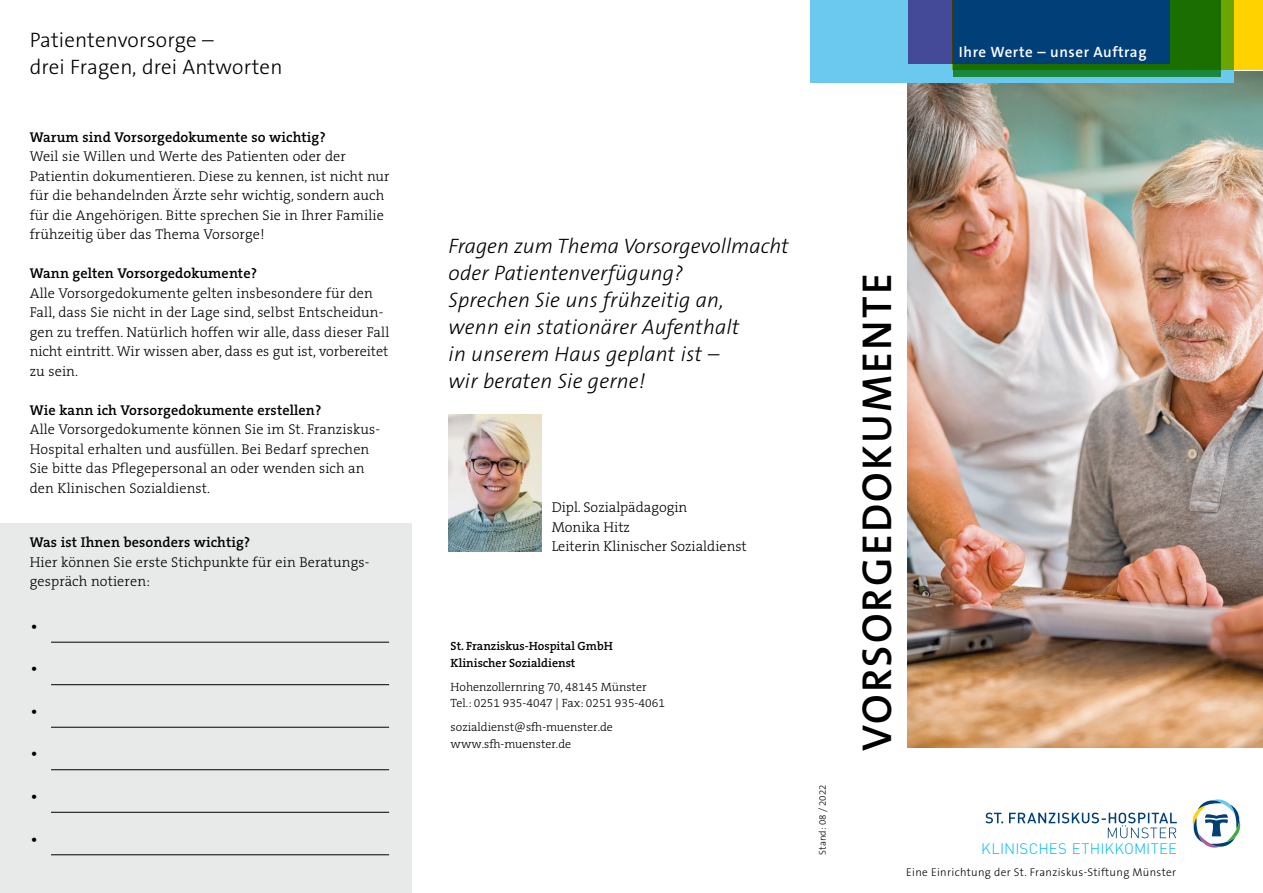
<style>
.page{position:relative;width:1263px;height:893px;background:#fff}
.page>*{position:absolute;margin:0;border:0;box-sizing:border-box;transform-origin:0 0}
.t1{font:600 42px "The Sans B W6";letter-spacing:.055em;color:#000}
.t2{font:italic 300 21px/27px "The Sans B W3";letter-spacing:.01em;color:#000}
.t3{font:300 21px/27px "The Sans B W3";letter-spacing:.01em;color:#000}
.t4{font:300 21px/42.5px "The Serif B W3";color:#000;text-align:justify}
.t5{font:600 15px "The Sans B W6";letter-spacing:.04em;color:#fff}
.t6{font:300 15px "DIN";letter-spacing:.01em;color:#00baec}
.t7{font:300 14.25px/19.5px "The Serif B W3";letter-spacing:.01em;color:#000}
.t8{font:600 14.25px "The Serif B W6";letter-spacing:.01em;color:#000}
.t9{font:300 12px/16.5px "The Serif B W3";color:#000}
.t10{font:600 12px/16.5px "The Serif B W6";color:#000}
.t11{font:300 11.25px "The Sans B W3";letter-spacing:.03em;color:#000}
.t12{font:300 9.75px "The Sans B W3";color:#000}
</style>
<div class="page">
<img style="left:907px;top:83px;width:356px;height:665px">
<div style="left:810px;top:0;width:423px;height:83px;background:#6bc9f0"></div>
<svg style="left:1220px;top:0;width:43px;height:70px;background:#ccc200"></svg>
<svg style="left:952px;top:0;width:268px;height:77px;background:#1a7511"></svg>
<div style="left:908px;top:0;width:207px;height:64px;background:#444a97"></div>
<div style="left:952px;top:0;width:217px;height:64px;background:#003f77"></div>
<div style="left:0;top:524px;width:412px;height:369px;background:#e8e9e9"></div>
<hr style="left:51px;top:642px;width:338px;height:1px;background:#000">
<hr style="left:51px;top:684px;width:338px;height:1px;background:#000">
<hr style="left:51px;top:727px;width:338px;height:1px;background:#000">
<hr style="left:51px;top:769px;width:338px;height:1px;background:#000">
<hr style="left:51px;top:812px;width:338px;height:1px;background:#000">
<hr style="left:51px;top:854px;width:338px;height:1px;background:#000">
<img style="left:449px;top:414px;width:93px;height:137px">
<svg style="left:985px;top:813px;width:192px;height:25px"></svg>
<svg style="left:1192px;top:799px;width:49px;height:49px"></svg>
<h2 class="t3" style="left:30px;top:27px;width:254px">Patientenvorsorge –<br>drei Fragen, drei Antworten</h2>
<p class="t8" style="left:30px;top:128px;width:297px">Warum sind Vorsorgedokumente so wichtig?</p>
<p class="t7" style="left:30px;top:147px;width:361px">Weil sie Willen und Werte des Patienten oder der Patientin dokumentieren. Diese zu kennen, ist nicht nur für die behandelnden Ärzte sehr wichtig, sondern auch für die Angehörigen. Bitte sprechen Sie in Ihrer Familie frühzeitig über das Thema Vorsorge!</p>
<p class="t8" style="left:30px;top:264px;width:229px">Wann gelten Vorsorgedokumente?</p>
<p class="t7" style="left:30px;top:283px;width:361px">Alle Vorsorgedokumente gelten insbesondere für den Fall, dass Sie nicht in der Lage sind, selbst Entscheidun&shy;gen zu treffen. Natürlich hoffen wir alle, dass dieser Fall nicht eintritt. Wir wissen aber, dass es gut ist, vorbereitet zu sein.</p>
<p class="t8" style="left:30px;top:401px;width:293px">Wie kann ich Vorsorgedokumente erstellen?</p>
<p class="t7" style="left:30px;top:420px;width:352px">Alle Vorsorgedokumente können Sie im St. Franziskus-Hospital erhalten und ausfüllen. Bei Bedarf sprechen Sie bitte das Pflegepersonal an oder wenden sich an den Klinischen Sozialdienst.</p>
<p class="t8" style="left:30px;top:533px;width:222px">Was ist Ihnen besonders wichtig?</p>
<p class="t7" style="left:30px;top:552px;width:341px">Hier können Sie erste Stichpunkte für ein Beratungs&shy;gespräch notieren:</p>
<h2 class="t4" style="left:30px;top:605px;width:10px">• • • • • •</h2>
<p class="t5" style="left:959px;top:43px;width:189px">Ihre Werte – unser Auftrag</p>
<h2 class="t2" style="left:449px;top:233px;width:342px">Fragen zum Thema Vorsorgevollmacht oder Patientenverfügung?<br>Sprechen Sie uns frühzeitig an,<br>wenn ein stationärer Aufenthalt<br>in unserem Haus geplant ist –<br>wir beraten Sie gerne!</h2>
<p class="t7" style="left:552px;top:498px;width:197px">Dipl. Sozialpädagogin<br>Monika Hitz<br>Leiterin Klinischer Sozialdienst</p>
<p class="t10" style="left:451px;top:638px;width:164px">St. Franziskus-Hospital GmbH<br>Klinischer Sozialdienst</p>
<p class="t9" style="left:451px;top:678px;width:216px">Hohenzollernring 70, 48145 Münster<br>Tel.: 0251 935-4047 | Fax: 0251 935-4061</p>
<p class="t9" style="left:451px;top:719px;width:164px">sozialdienst@sfh-muenster.de www.sfh-muenster.de</p>
<p class="t12" style="left:816px;top:855px;width:71px;rotate:-90deg">Stand: 08 / 2022</p>
<h1 class="t1" style="left:850px;top:751px;width:480px;rotate:-90deg">VORSORGEDOKUMENTE</h1>
<p class="t6" style="left:981px;top:838px;width:197px">KLINISCHES ETHIKKOMITEE</p>
<p class="t11" style="left:906px;top:865px;width:272px">Eine Einrichtung der St. Franziskus-Stiftung Münster</p>
</div>
